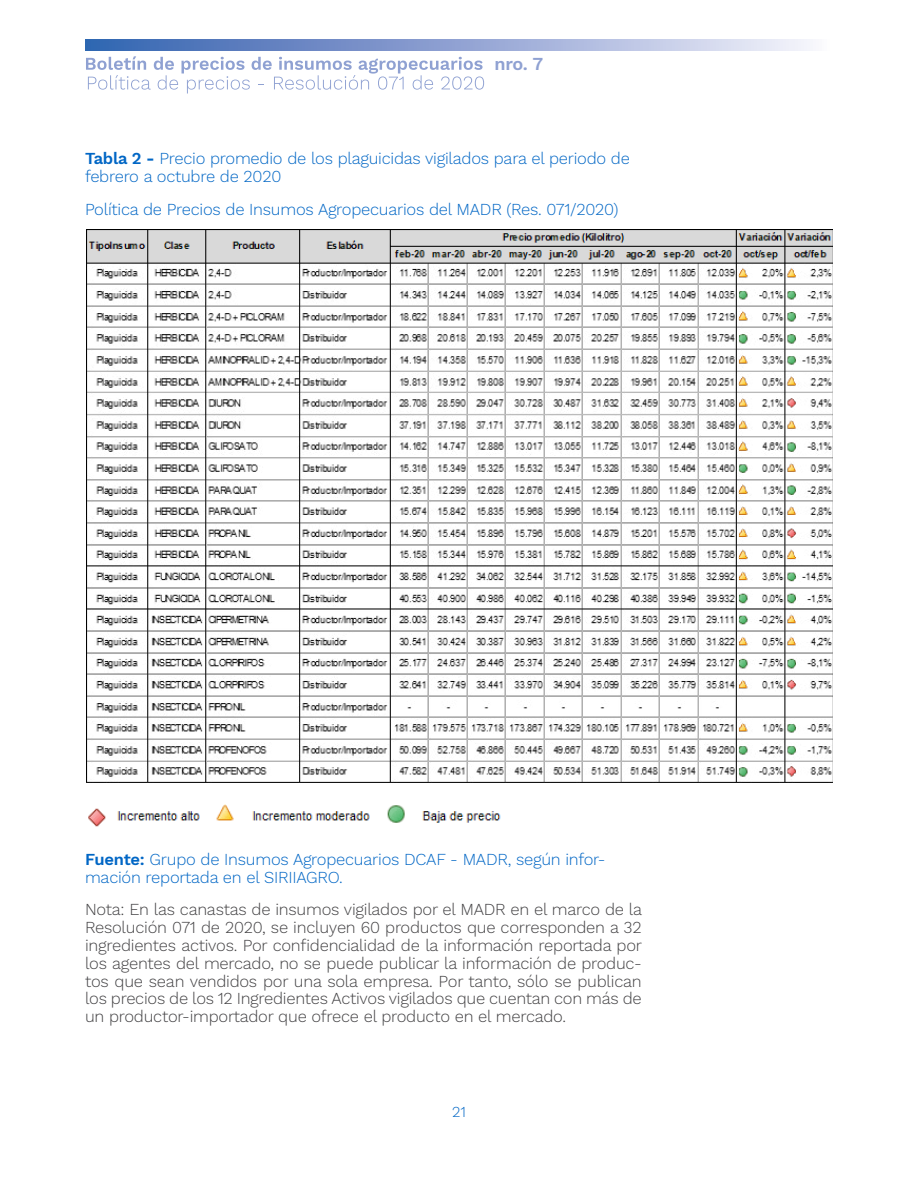
<style>
.page{position:relative;width:918px;height:1188px;background:#fff}
.page>*{position:absolute;margin:0;border:0;box-sizing:border-box;transform-origin:0 0}
.t1{font:600 18px "Work Sans";color:#8fa1d2}
.t2{font:300 16.5px/17.9px "Work Sans";letter-spacing:-.015em;color:#414042;text-align:justify}
.t3{font:300 16.5px/17.9px "Work Sans";letter-spacing:-.015em;color:#0066c5}
.t4{font:300 15px "Work Sans";color:#0066c5}
.s1{font-weight:600}
</style>
<div class="page">
<svg style="left:86px;top:56px;width:398px;height:37px"></svg>
<svg style="left:85px;top:39px;width:725px;height:11px;background:#8fa4d3"></svg>
<img style="left:88px;top:804px;width:413px;height:23px">
<img style="left:86px;top:229px;width:747px;height:553px">
<p class="t1" style="left:495px;top:53px;width:50px">nro. 7</p>
<p class="t3" style="left:85px;top:150px;width:546px"><span class="s1">Tabla 2 -</span> Precio promedio de los plaguicidas vigilados para el periodo de febrero a octubre de 2020</p>
<p class="t3" style="left:85px;top:201px;width:535px">Política de Precios de Insumos Agropecuarios del MADR (Res. 071/2020)</p>
<p class="t3" style="left:85px;top:851px;width:522px"><span class="s1">Fuente:</span> Grupo de Insumos Agropecuarios DCAF - MADR, según infor&shy;mación reportada en el SIRIIAGRO.</p>
<p class="t2" style="left:85px;top:901px;width:559px">Nota: En las canastas de insumos vigilados por el MADR en el marco de la Resolución 071 de 2020, se incluyen 60 productos que corresponden a 32 ingredientes activos. Por confidencialidad de la información reportada por los agentes del mercado, no se puede publicar la información de produc&shy;tos que sean vendidos por una sola empresa. Por tanto, sólo se publican los precios de los 12 Ingredientes Activos vigilados que cuentan con más de un productor-importador que ofrece el producto en el mercado.</p>
<p class="t4" style="left:452px;top:1103px;width:15px">21</p>
</div>
